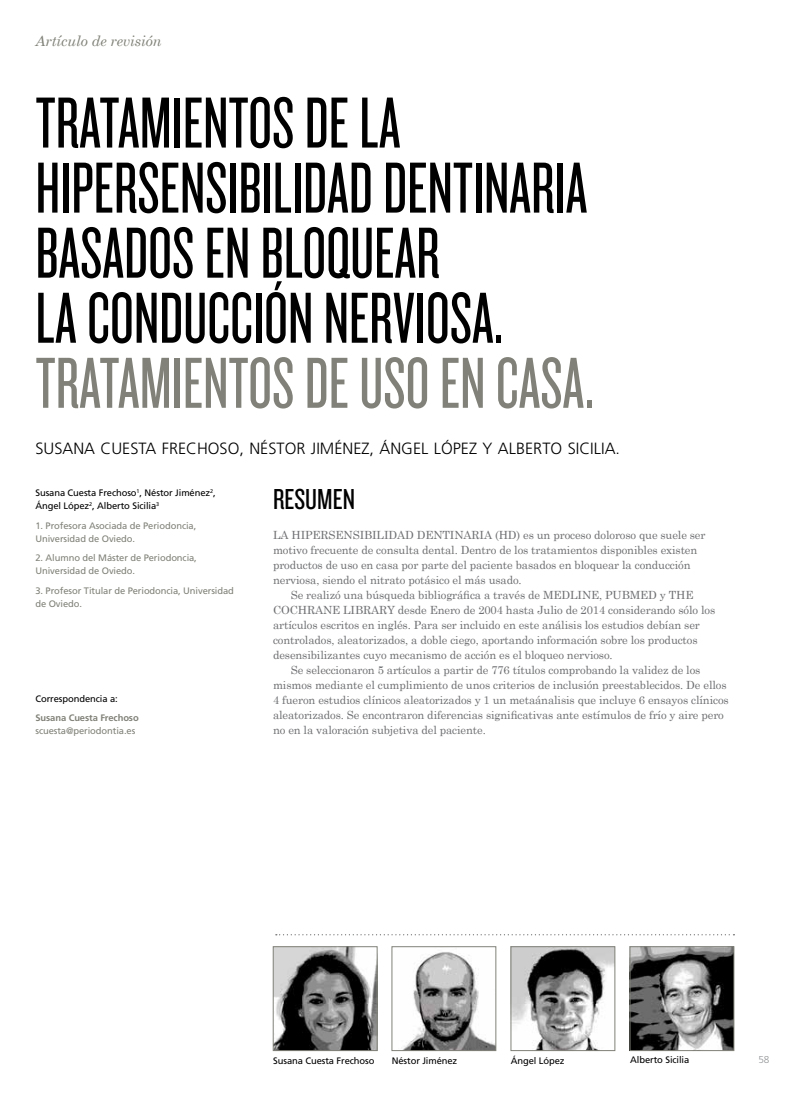
<style>
.page{position:relative;width:805px;height:1099px;background:#fff}
.page>*{position:absolute;margin:0;border:0;box-sizing:border-box;transform-origin:0 0}
.t1{font:75px/65px "Knockout HTF27 Junior Bantamwt";color:#000}
.t2{font:75px "Knockout HTF27 Junior Bantamwt";color:#818179}
.t3{font:30px "Knockout HTF28 Junior Featherwt";color:#000}
.t4{font:300 16.25px "Frutiger LT Std";color:#000}
.t5{font:italic 14.38px "Century Schoolbook";letter-spacing:-.01em;color:#818179}
.t6{font:11.25px/15px "Century Schoolbook";letter-spacing:-.01em;color:#6d6e71}
.t7{font:300 10px "Frutiger LT Std";color:#939598}
.t8{font:9.38px/12.8px "Frutiger LT Std";letter-spacing:-.01em;color:#818179}
.t9{font:9.38px/12.8px "Frutiger LT Std";letter-spacing:-.01em;color:#000}
.t10{font:700 9.38px "Frutiger LT Std";letter-spacing:-.01em;color:#818179}
</style>
<div class="page">
<svg style="left:276px;top:934px;width:458px;height:1px"></svg>
<img style="left:512px;top:948px;width:101px;height:100px">
<div style="left:510px;top:946px;width:105px;height:104px;border:1px solid #818179"></div>
<img style="left:631px;top:948px;width:100px;height:100px">
<div style="left:629px;top:946px;width:104px;height:104px;border:1px solid #818179"></div>
<img style="left:275px;top:948px;width:100px;height:100px">
<div style="left:273px;top:946px;width:104px;height:104px;border:1px solid #818179"></div>
<img style="left:404px;top:952px;width:90px;height:96px">
<div style="left:391px;top:946px;width:105px;height:104px;border:1px solid #818179"></div>
<p class="t5" style="left:35px;top:32px;width:128px">Artículo de revisión</p>
<h1 class="t1" style="left:35px;top:92px;width:553px">TRATAMIENTOS DE LA<br>HIPERSENSIBILIDAD DENTINARIA<br>BASADOS EN BLOQUEAR<br>LA CONDUCCIÓN NERVIOSA.</h1>
<h1 class="t2" style="left:35px;top:345px;width:559px">TRATAMIENTOS DE USO EN CASA.</h1>
<h3 class="t4" style="left:35px;top:439px;width:586px">SUSANA CUESTA FRECHOSO, NÉSTOR JIMÉNEZ, ÁNGEL LÓPEZ Y ALBERTO SICILIA.</h3>
<p class="t9" style="left:35px;top:486px;width:182px">Susana Cuesta Frechoso<sup>1</sup>, Néstor Jiménez<sup>2</sup>,<br>Ángel López<sup>2</sup>, Alberto Sicilia<sup>3</sup></p>
<p class="t8" style="left:35px;top:519px;width:162px">1. Profesora Asociada de Periodoncia,<br>Universidad de Oviedo.</p>
<p class="t8" style="left:35px;top:552px;width:163px">2. Alumno del Máster de Periodoncia,<br>Universidad de Oviedo.</p>
<p class="t8" style="left:35px;top:584px;width:200px">3. Profesor Titular de Periodoncia, Universidad de Oviedo.</p>
<h2 class="t3" style="left:273px;top:484px;width:83px">RESUMEN</h2>
<p class="t6" style="left:273px;top:527px;width:434px">LA HIPERSENSIBILIDAD DENTINARIA (HD) es un proceso doloroso que suele ser motivo frecuente de consulta dental. Dentro de los tratamientos disponibles existen productos de uso en casa por parte del paciente basados en bloquear la conducción nerviosa, siendo el nitrato potásico el más usado.</p>
<p class="t6" style="left:273px;top:587px;width:443px;text-indent:18px">Se realizó una búsqueda bibliográfica a través de MEDLINE, PUBMED y THE COCHRANE LIBRARY desde Enero de 2004 hasta Julio de 2014 considerando sólo los artículos escritos en inglés. Para ser incluido en este análisis los estudios debían ser controlados, aleatorizados, a doble ciego, aportando información sobre los productos desensibilizantes cuyo mecanismo de acción es el bloqueo nervioso.</p>
<p class="t6" style="left:273px;top:662px;width:457px;text-indent:18px">Se seleccionaron 5 artículos a partir de 776 títulos comprobando la validez de los mismos mediante el cumplimiento de unos criterios de inclusión preestablecidos. De ellos 4 fueron estudios clínicos aleatorizados y 1 un metaánalisis que incluye 6 ensayos clínicos aleatorizados. Se encontraron diferencias significativas ante estímulos de frío y aire pero no en la valoración subjetiva del paciente.</p>
<p class="t9" style="left:35px;top:692px;width:84px">Correspondencia a:</p>
<p class="t10" style="left:35px;top:712px;width:105px">Susana Cuesta Frechoso</p>
<p class="t8" style="left:35px;top:724px;width:101px">scuesta@periodontia.es</p>
<p class="t9" style="left:273px;top:1053px;width:103px">Susana Cuesta Frechoso</p>
<p class="t9" style="left:391px;top:1053px;width:67px">Néstor Jiménez</p>
<p class="t9" style="left:510px;top:1053px;width:55px">Ángel López</p>
<p class="t9" style="left:630px;top:1053px;width:61px">Alberto Sicilia</p>
<p class="t7" style="left:758px;top:1054px;width:13px">58</p>
</div>
